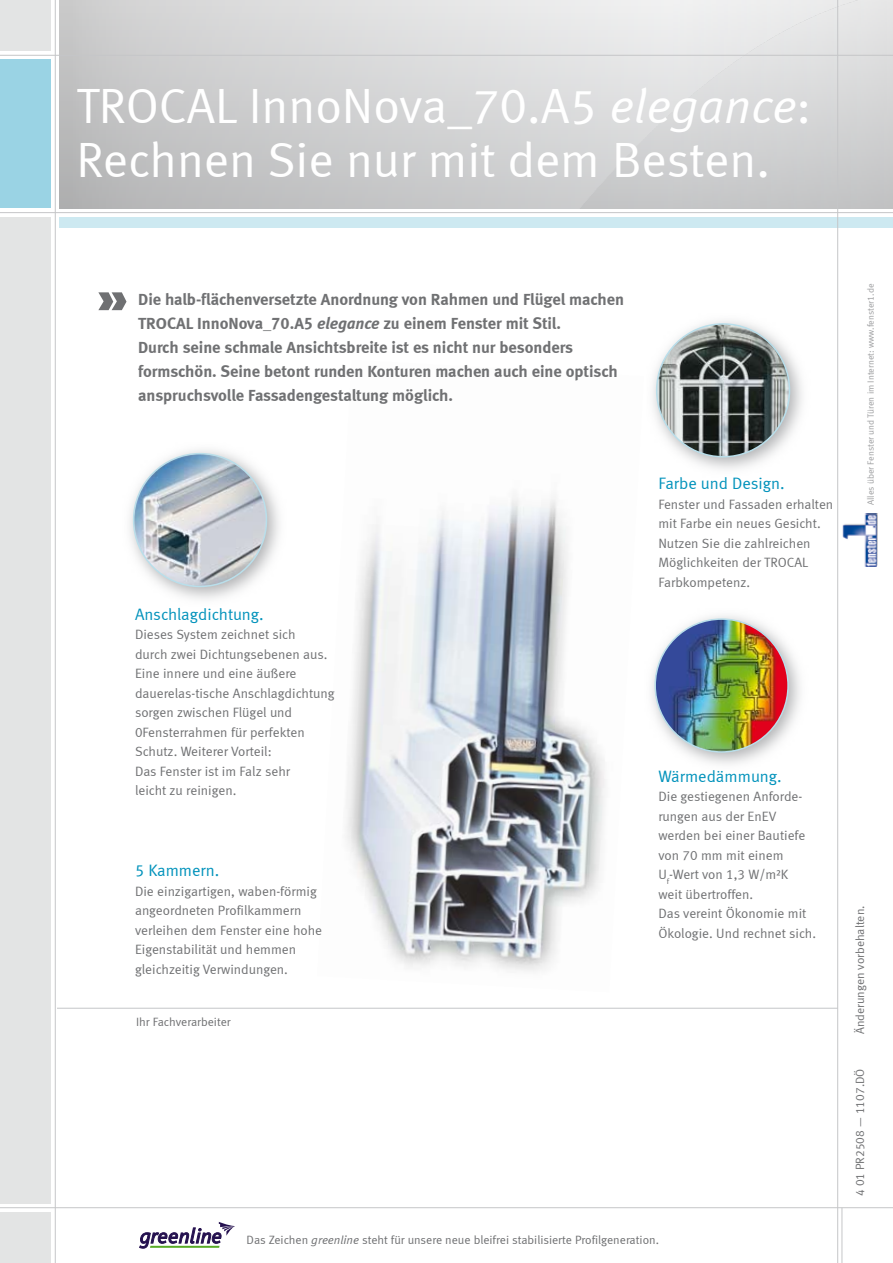
<style>
.page{position:relative;width:893px;height:1263px;background:#fff}
.page>*{position:absolute;margin:0;border:0;box-sizing:border-box;transform-origin:0 0}
.t1{font:49.5px/54px "Meta Normal LF";color:#fff}
.t2{font:16.5px/24px "Meta Bold LF";letter-spacing:-.005em;color:#707173}
.t3{font:16.5px "Meta Normal LF";color:#0092bb}
.t4{font:13.5px/19.5px "Meta Normal LF";color:#707173}
.t5{font:12px "Meta Normal LF";color:#6f7072}
.t6{font:12px "Meta Normal LF";color:#707173}
.t7{font:9px "Meta Normal LF";color:#9c9d9f}
.s1{font-style:italic}
</style>
<div class="page">
<img style="left:346px;top:498px;width:260px;height:474px">
<div style="left:60px;top:217px;width:833px;height:10px;background:#cde9f1"></div>
<hr style="left:842px;top:1208px;width:1px;height:55px;background:#c5c6c8">
<hr style="left:55px;top:0;width:1px;height:1263px;background:#c5c6c8">
<hr style="left:0;top:1207px;width:893px;height:1px;background:#c5c6c8">
<div style="left:0;top:217px;width:51px;height:986px;background:#e3e4e4"></div>
<div style="left:0;top:1212px;width:51px;height:51px;background:#e3e4e4"></div>
<div style="left:0;top:0;width:51px;height:51px;background:#e3e4e4"></div>
<hr style="left:0;top:212px;width:893px;height:1px;background:#c5c6c8">
<div style="left:0;top:60px;width:51px;height:148px;background:#9ad3e4"></div>
<hr style="left:60px;top:208px;width:833px;height:1px;background:#9ea0a1">
<svg style="left:60px;top:0;width:833px;height:208px;background:#d3d3d4"></svg>
<hr style="left:0;top:55px;width:893px;height:1px;background:#c5c6c8">
<svg style="left:98px;top:292px;width:28px;height:18px"></svg>
<hr style="left:837px;top:0;width:1px;height:1263px;background:#c5c6c8">
<hr style="left:57px;top:1008px;width:781px;height:1px;background:#c5c6c8">
<svg style="left:139px;top:1222px;width:96px;height:26px"></svg>
<svg style="left:652px;top:320px;width:150px;height:149px"></svg>
<img style="left:657px;top:324px;width:132px;height:133px;border-radius:50%">
<svg style="left:651px;top:615px;width:149px;height:149px"></svg>
<img style="left:655px;top:619px;width:133px;height:133px;border-radius:50%">
<svg style="left:129px;top:449px;width:150px;height:150px"></svg>
<img style="left:134px;top:454px;width:132px;height:132px;border-radius:50%">
<img style="left:842px;top:513px;width:35px;height:54px">
<h1 class="t1" style="left:77px;top:78px;width:736px">TROCAL InnoNova_70.A5 <span class="s1">elegance</span>:<br>Rechnen Sie nur mit dem Besten.</h1>
<p class="t2" style="left:138px;top:287px;width:487px">Die halb-flächenversetzte Anordnung von Rahmen und Flügel machen TROCAL InnoNova_70.A5 <span class="s1">elegance</span> zu einem Fenster mit Stil.<br>Durch seine schmale Ansichtsbreite ist es nicht nur besonders formschön. Seine betont runden Konturen machen auch eine optisch anspruchsvolle Fassadengestaltung möglich.</p>
<p class="t3" style="left:135px;top:605px;width:130px">Anschlagdichtung.</p>
<p class="t4" style="left:135px;top:625px;width:201px">Dieses System zeichnet sich<br>durch zwei Dichtungsebenen aus.<br>Eine innere und eine äußere dauerelas-tische Anschlagdichtung sorgen zwischen Flügel und<br>0Fensterrahmen für perfekten<br>Schutz. Weiterer Vorteil:<br>Das Fenster ist im Falz sehr<br>leicht zu reinigen.</p>
<p class="t3" style="left:135px;top:861px;width:86px">5 Kammern.</p>
<p class="t4" style="left:135px;top:881px;width:189px">Die einzigartigen, waben-förmig angeordneten Profilkammern verleihen dem Fenster eine hohe<br>Eigenstabilität und hemmen gleichzeitig Verwindungen.</p>
<p class="t5" style="left:136px;top:1015px;width:96px">Ihr Fachverarbeiter</p>
<p class="t3" style="left:658px;top:474px;width:128px">Farbe und Design.</p>
<p class="t4" style="left:658px;top:494px;width:176px">Fenster und Fassaden erhalten mit Farbe ein neues Gesicht.<br>Nutzen Sie die zahlreichen<br>Möglichkeiten der TROCAL<br>Farbkompetenz.</p>
<p class="t3" style="left:658px;top:766px;width:125px">Wärmedämmung.</p>
<p class="t4" style="left:658px;top:786px;width:159px">Die gestiegenen Anforde&shy;rungen aus der EnEV werden bei einer Bautiefe von 70 mm mit einem<br>U<sub>f</sub>-Wert von 1,3 W/m²K<br>weit übertroffen.<br>Das vereint Ökonomie mit<br>Ökologie. Und rechnet sich.</p>
<p class="t5" style="left:247px;top:1232px;width:414px">Das Zeichen <span class="s1">greenline</span> steht für unsere neue bleifrei stabilisierte Profilgeneration.</p>
<p class="t7" style="left:865px;top:505px;width:223px;rotate:-90deg">Alles über Fenster und Türen im Internet: www.fenster1.de</p>
<p class="t6" style="left:853px;top:1034px;width:130px;rotate:-90deg">Änderungen vorbehalten.</p>
<p class="t6" style="left:853px;top:1196px;width:129px;rotate:-90deg">4 01 PR2508 — 1107.DÖ</p>
</div>
